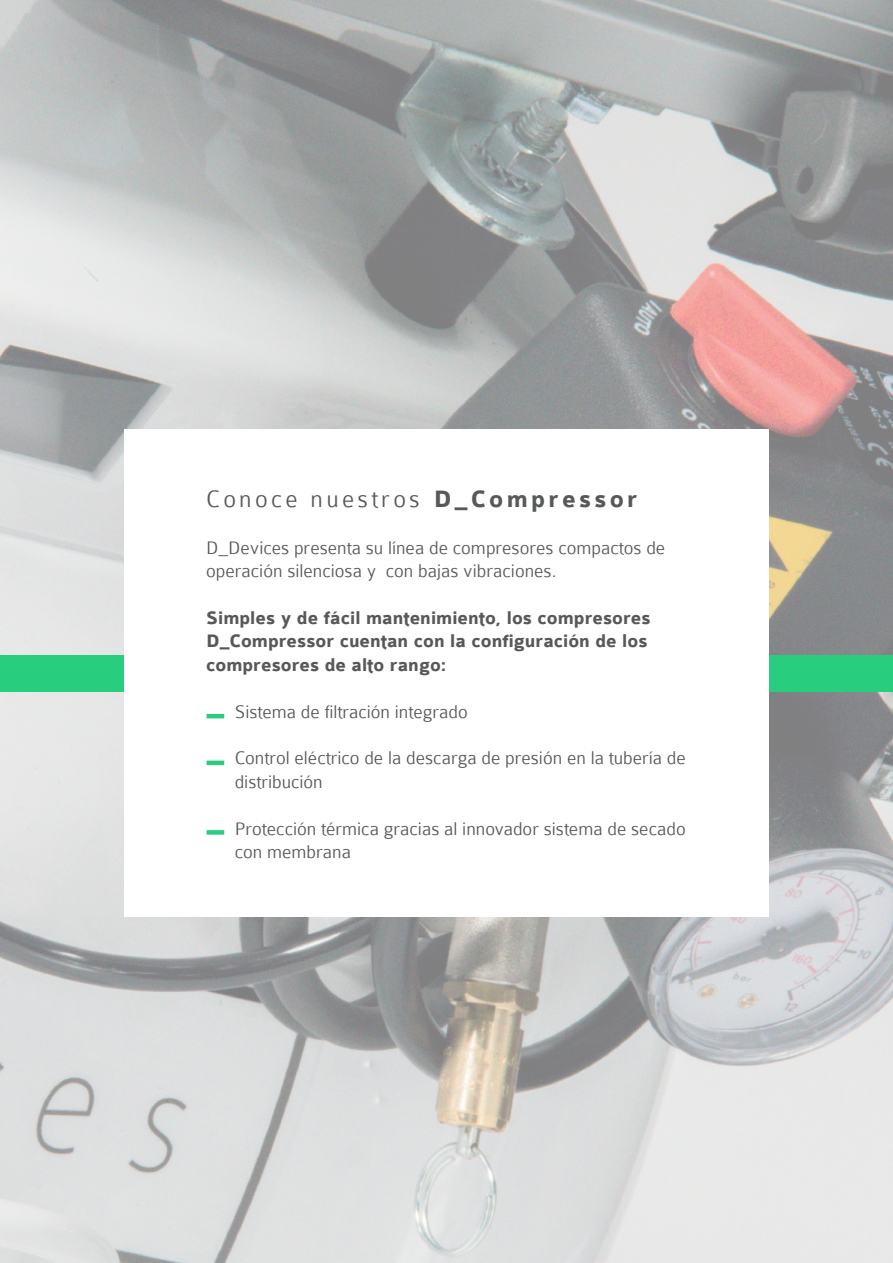
<style>
.page{position:relative;width:893px;height:1263px;background:#fff}
.page>*{position:absolute;margin:0;border:0;box-sizing:border-box;transform-origin:0 0}
.t1{font:300 25.5px "Colaborate";letter-spacing:.13em;color:#57585a}
.t2{font:300 19.5px/23.4px "Colaborate";color:#57585a}
.t3{font:700 19.5px/23.4px "Colaborate";color:#57585a}
.s1{font-weight:700}
</style>
<div class="page">
<img style="left:0;top:0;width:893px;height:1263px">
<div style="left:0;top:655px;width:893px;height:37px;background:#28cd7e"></div>
<div style="left:124px;top:430px;width:645px;height:487px;background:#fff"></div>
<hr style="left:207px;top:714px;width:17px;height:4px;background:#28cd7e">
<hr style="left:207px;top:761px;width:17px;height:4px;background:#28cd7e">
<div style="left:207px;top:830px;width:17px;height:5px;background:#28cd7e"></div>
<h1 class="t1" style="left:206px;top:486px;width:433px">Conoce nuestros <span class="s1">D_Compressor</span></h1>
<p class="t2" style="left:206px;top:536px;width:461px">D_Devices presenta su línea de compresores compactos de operación silenciosa y con bajas vibraciones.</p>
<p class="t3" style="left:206px;top:607px;width:446px">Simples y de fácil mantenimiento, los compresores<br>D_Compressor cuentan con la configuración de los compresores de alto rango:</p>
<p class="t2" style="left:235px;top:700px;width:235px">Sistema de filtración integrado</p>
<p class="t2" style="left:235px;top:747px;width:453px">Control eléctrico de la descarga de presión en la tubería de distribución</p>
<p class="t2" style="left:235px;top:817px;width:452px">Protección térmica gracias al innovador sistema de secado con membrana</p>
</div>
